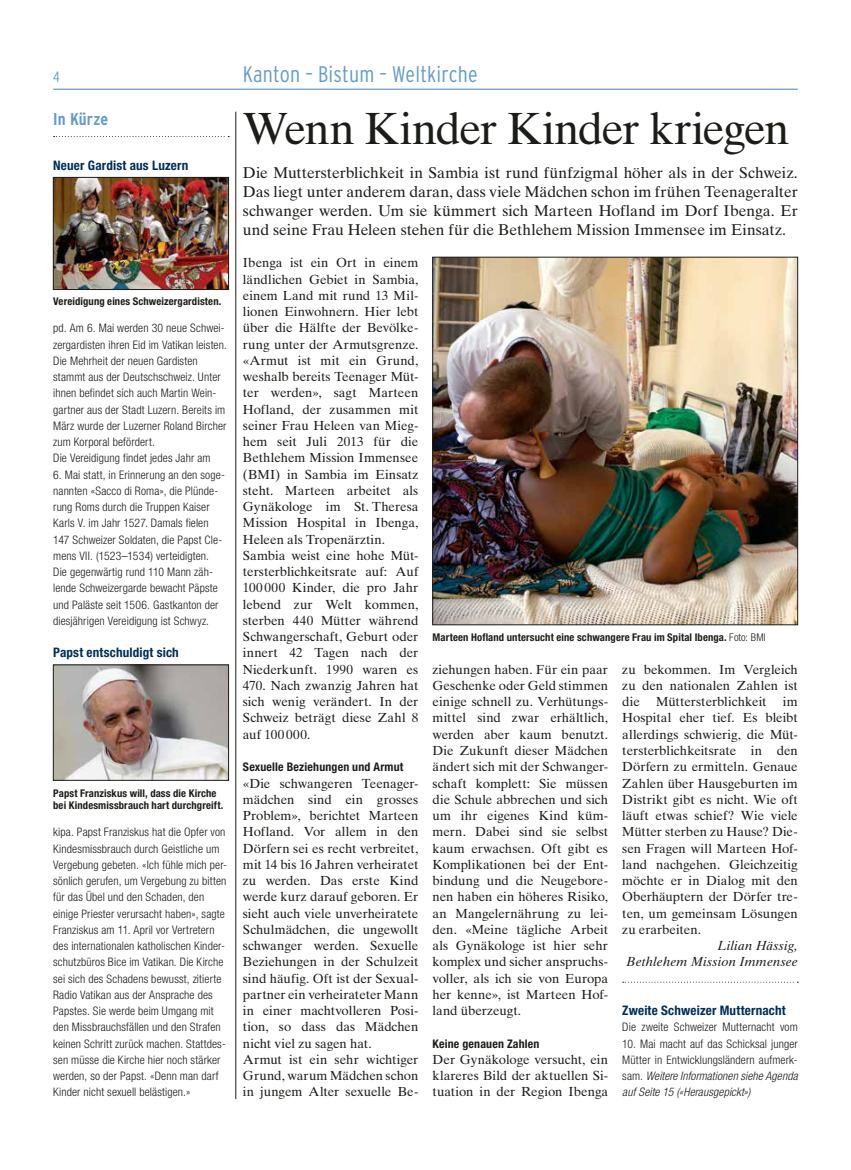
<style>
.page{position:relative;width:851px;height:1170px;background:#fff}
.page>*{position:absolute;margin:0;border:0;box-sizing:border-box;transform-origin:0 0}
.t1{font:45px "Times Ten LT Std";letter-spacing:-.035em;color:#1b1e18}
.t2{font:300 condensed 22.5px "Interstate";letter-spacing:.01em;color:#659cca}
.t3{font:700 condensed 17.12px "Interstate";letter-spacing:.005em;color:#659cca}
.t4{font:15.62px/18.8px "Times Ten LT Std";color:#1b1e18;text-align:justify}
.t5{font:300 condensed 15px "Interstate";color:#659cca}
.t6{font:13.12px/16.2px "Times Ten LT Std";letter-spacing:-.005em;color:#1b1e18;text-align:justify}
.t7{font:700 condensed 13.12px "Helvetica Neue LT Std";letter-spacing:.01em;color:#002e56}
.t8{font:italic 13.12px/16.2px "Times Ten LT Std";letter-spacing:.01em;color:#1b1e18;text-align:right}
.t9{font:700 condensed 11.88px "Helvetica Neue LT Std";letter-spacing:.015em;color:#1b1e18}
.t10{font:300 condensed 11.75px/16.2px "Helvetica Neue LT Std";letter-spacing:.01em;color:#1b1e18}
.t11{font:700 condensed 10.62px/12.8px "Helvetica Neue LT Std";letter-spacing:.01em;color:#1b1e18}
.s1{font-weight:300}
.s2{font-style:italic}
</style>
<div class="page">
<hr style="left:235px;top:112px;width:1px;height:986px;background:#1b1e18">
<hr style="left:53px;top:89px;width:744px;height:1px;background:#659cca">
<img style="left:434px;top:259px;width:361px;height:364px">
<div style="left:432px;top:257px;width:365px;height:368px;border:1px solid #1b1e18"></div>
<svg style="left:54px;top:136px;width:175px;height:1px"></svg>
<img style="left:55px;top:666px;width:172px;height:112px">
<div style="left:53px;top:664px;width:176px;height:116px;border:1px solid #1b1e18"></div>
<img style="left:55px;top:179px;width:172px;height:108px">
<div style="left:53px;top:177px;width:176px;height:112px;border:1px solid #1b1e18"></div>
<svg style="left:622px;top:981px;width:176px;height:1px"></svg>
<p class="t5" style="left:53px;top:68px;width:8px">4</p>
<h2 class="t2" style="left:243px;top:62px;width:236px">Kanton – Bistum – Weltkirche</h2>
<h1 class="t1" style="left:243px;top:102px;width:548px">Wenn Kinder Kinder kriegen</h1>
<p class="t4" style="left:243px;top:163px;width:556px">Die Muttersterblichkeit in Sambia ist rund fünfzigmal höher als in der Schweiz.<br>Das liegt unter anderem daran, dass viele Mädchen schon im frühen Teenageralter schwanger werden. Um sie kümmert sich Marteen Hofland im Dorf Ibenga. Er und seine Frau Heleen stehen für die Bethlehem Mission Immensee im Einsatz.</p>
<p class="t6" style="left:243px;top:254px;width:177px;text-align:left">Ibenga ist ein Ort in einem ländlichen Gebiet in Sambia, einem Land mit rund 13 Mil&shy;lionen Einwohnern. Hier lebt über die Hälfte der Bevölke&shy;rung unter der Armutsgrenze. «Armut ist mit ein Grund, weshalb bereits Teenager Müt&shy;ter werden», sagt Marteen<br>Hofland, der zusammen mit seiner Frau Heleen van Mieg&shy;hem seit Juli 2013 für die<br>Bethlehem Mission Immensee (BMI) in Sambia im Einsatz steht. Marteen arbeitet als<br>Gynäkologe im St. Theresa<br>Mission Hospital in Ibenga,<br>Heleen als Tropenärztin.<br>Sambia weist eine hohe Müt&shy;tersterblichkeitsrate auf: Auf<br>100000 Kinder, die pro Jahr lebend zur Welt kommen, sterben 440 Mütter während<br>Schwangerschaft, Geburt oder innert 42 Tagen nach der<br>Niederkunft. 1990 waren es<br>470. Nach zwanzig Jahren hat sich wenig verändert. In der<br>Schweiz beträgt diese Zahl 8 auf 100000.</p>
<p class="t9" style="left:243px;top:759px;width:162px">Sexuelle Beziehungen und Armut</p>
<p class="t6" style="left:243px;top:774px;width:177px;text-align:left">«Die schwangeren Teenager&shy;mädchen sind ein grosses<br>Problem», berichtet Marteen<br>Hofland. Vor allem in den<br>Dörfern sei es recht verbreitet, mit 14 bis 16 Jahren verheiratet zu werden. Das erste Kind werde kurz darauf geboren. Er sieht auch viele unverheiratete<br>Schulmädchen, die ungewollt schwanger werden. Sexuelle<br>Beziehungen in der Schulzeit sind häufig. Oft ist der Sexual&shy;partner ein verheirateter Mann in einer machtvolleren Posi&shy;tion, so dass das Mädchen nicht viel zu sagen hat.<br>Armut ist ein sehr wichtiger<br>Grund, warum Mädchen schon in jungem Alter sexuelle Be-</p>
<h3 class="t3" style="left:53px;top:110px;width:56px">In Kürze</h3>
<p class="t7" style="left:53px;top:157px;width:136px">Neuer Gardist aus Luzern</p>
<p class="t11" style="left:53px;top:295px;width:170px">Vereidigung eines Schweizergardisten.</p>
<p class="t10" style="left:53px;top:320px;width:175px">pd. Am 6. Mai werden 30 neue Schwei&shy;zergardisten ihren Eid im Vatikan leisten.<br>Die Mehrheit der neuen Gardisten stammt aus der Deutschschweiz. Unter ihnen befindet sich auch Martin Wein&shy;gartner aus der Stadt Luzern. Bereits im März wurde der Luzerner Roland Bircher zum Korporal befördert.<br>Die Vereidigung findet jedes Jahr am</p>
<p class="t10" style="left:53px;top:466px;width:173px">6. Mai statt, in Erinnerung an den soge&shy;nannten «Sacco di Roma», die Plünde&shy;rung Roms durch die Truppen Kaiser Karls V. im Jahr 1527. Damals fielen 147 Schweizer Soldaten, die Papst Cle&shy;mens VII. (1523–1534) verteidigten.<br>Die gegenwärtig rund 110 Mann zäh&shy;lende Schweizergarde bewacht Päpste und Paläste seit 1506. Gastkanton der diesjährigen Vereidigung ist Schwyz.</p>
<p class="t7" style="left:53px;top:644px;width:127px">Papst entschuldigt sich</p>
<p class="t11" style="left:432px;top:631px;width:335px">Marteen Hofland untersucht eine schwangere Frau im Spital Ibenga. <span class="s1">Foto: BMI</span></p>
<p class="t6" style="left:432px;top:661px;width:177px">ziehungen haben. Für ein paar Geschenke oder Geld stimmen einige schnell zu. Verhütungs&shy;mittel sind zwar erhältlich, werden aber kaum benutzt.<br>Die Zukunft dieser Mädchen ändert sich mit der Schwanger&shy;schaft komplett: Sie müssen die Schule abbrechen und sich um ihr eigenes Kind küm&shy;mern. Dabei sind sie selbst kaum erwachsen. Oft gibt es Komplikationen bei der Ent&shy;bindung und die Neugebore&shy;nen haben ein höheres Risiko, an Mangelernährung zu lei&shy;den. «Meine tägliche Arbeit als Gynäkologe ist hier sehr komplex und sicher anspruchs&shy;voller, als ich sie von Europa her kenne», ist Marteen Hof&shy;land überzeugt.</p>
<p class="t9" style="left:432px;top:1036px;width:108px">Keine genauen Zahlen</p>
<p class="t6" style="left:432px;top:1051px;width:177px">Der Gynäkologe versucht, ein klareres Bild der aktuellen Si&shy;tuation in der Region Ibenga</p>
<p class="t6" style="left:622px;top:661px;width:177px">zu bekommen. Im Vergleich zu den nationalen Zahlen ist die Müttersterblichkeit im Hospital eher tief. Es bleibt allerdings schwierig, die Müt&shy;tersterblichkeitsrate in den Dörfern zu ermitteln. Genaue Zahlen über Hausgeburten im Distrikt gibt es nicht. Wie oft läuft etwas schief? Wie viele Mütter sterben zu Hause? Die&shy;sen Fragen will Marteen Hof&shy;land nachgehen. Gleichzeitig möchte er in Dialog mit den Oberhäuptern der Dörfer tre&shy;ten, um gemeinsam Lösungen zu erarbeiten.</p>
<p class="t8" style="left:626px;top:937px;width:173px">Lilian Hässig,<br>Bethlehem Mission Immensee</p>
<p class="t7" style="left:622px;top:1002px;width:165px">Zweite Schweizer Mutternacht</p>
<p class="t10" style="left:622px;top:1018px;width:177px">Die zweite Schweizer Mutternacht vom</p>
<p class="t10" style="left:622px;top:1035px;width:177px;text-align:justify">10. Mai macht auf das Schicksal junger Mütter in Entwicklungsländern aufmerk&shy;sam. <span class="s2">Weitere Informationen siehe Agenda auf Seite 15 («Herausgepickt»)</span></p>
<p class="t11" style="left:53px;top:786px;width:172px">Papst Franziskus will, dass die Kirche bei Kindesmissbrauch hart durchgreift.</p>
<p class="t10" style="left:53px;top:823px;width:175px">kipa. Papst Franziskus hat die Opfer von Kindesmissbrauch durch Geistliche um Vergebung gebeten. «Ich fühle mich per&shy;sönlich gerufen, um Vergebung zu bitten für das Übel und den Schaden, den einige Priester verursacht haben», sagte Franziskus am 11. April vor Vertretern des internationalen katholischen Kinder&shy;schutzbüros Bice im Vatikan. Die Kirche sei sich des Schadens bewusst, zitierte Radio Vatikan aus der Ansprache des Papstes. Sie werde beim Umgang mit den Missbrauchsfällen und den Strafen keinen Schritt zurück machen. Stattdes&shy;sen müsse die Kirche hier noch stärker werden, so der Papst. «Denn man darf Kinder nicht sexuell belästigen.»</p>
</div>
